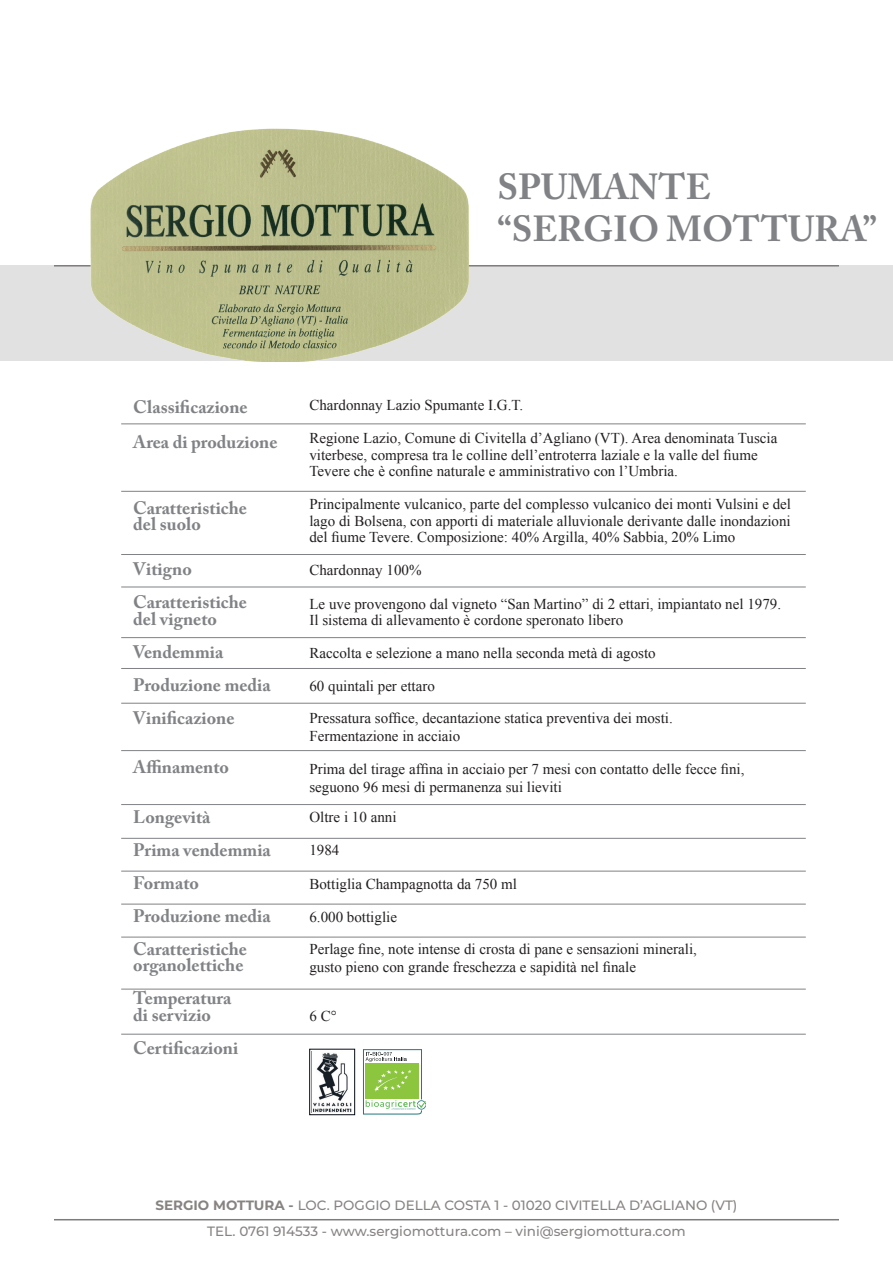
<style>
.page{position:relative;width:893px;height:1263px;background:#fff}
.page>*{position:absolute;margin:0;border:0;box-sizing:border-box;transform-origin:0 0}
.t1{font:700 36px/42px "Adobe Caslon Pro";color:#808285}
.t2{font:700 18px/33px "Adobe Caslon Pro";color:#808285}
.t3{font:15px/16.5px "Times New Roman";color:#231f20}
.t4{font:500 13.5px/25.5px "Montserrat";color:#878382;text-align:center}
.s1{font-weight:700}
</style>
<div class="page">
<div style="left:0;top:265px;width:893px;height:96px;background:#e2e1e1"></div>
<hr style="left:54px;top:1219px;width:785px;height:1px;background:#7d7b7b">
<hr style="left:54px;top:265px;width:785px;height:1px;background:#7d7b7b">
<hr style="left:121px;top:424px;width:685px;height:1px;background:#808285">
<hr style="left:121px;top:491px;width:685px;height:1px;background:#808285">
<hr style="left:121px;top:554px;width:685px;height:1px;background:#808285">
<hr style="left:121px;top:587px;width:685px;height:1px;background:#808285">
<hr style="left:121px;top:637px;width:685px;height:1px;background:#808285">
<hr style="left:121px;top:668px;width:685px;height:1px;background:#808285">
<hr style="left:121px;top:703px;width:685px;height:1px;background:#808285">
<hr style="left:121px;top:750px;width:685px;height:1px;background:#808285">
<hr style="left:121px;top:804px;width:685px;height:1px;background:#808285">
<hr style="left:121px;top:838px;width:685px;height:1px;background:#808285">
<hr style="left:121px;top:871px;width:685px;height:1px;background:#808285">
<hr style="left:121px;top:904px;width:685px;height:1px;background:#808285">
<hr style="left:121px;top:937px;width:685px;height:1px;background:#808285">
<hr style="left:121px;top:989px;width:685px;height:1px;background:#808285">
<hr style="left:121px;top:1034px;width:685px;height:1px;background:#808285">
<img style="left:85px;top:128px;width:388px;height:233px">
<svg style="left:363px;top:1049px;width:63px;height:65px"></svg>
<img style="left:313px;top:1052px;width:38px;height:60px">
<div style="left:309px;top:1049px;width:46px;height:66px;border:1px solid #070b14"></div>
<h1 class="t1" style="left:497px;top:165px;width:381px">SPUMANTE “SERGIO MOTTURA”</h1>
<p class="t2" style="left:133px;top:390px;width:146px;line-height:34.5px">Classificazione<br>Area di produzione</p>
<p class="t2" style="left:133px;top:499px;width:115px;line-height:16.5px">Caratteristiche del suolo</p>
<p class="t2" style="left:133px;top:553px;width:115px">Vitigno<br>Caratteristiche</p>
<p class="t2" style="left:133px;top:602px;width:139px">del vigneto<br>Vendemmia<br>Produzione media<br>Vinificazione</p>
<p class="t2" style="left:133px;top:751px;width:97px">Affinamento</p>
<p class="t2" style="left:133px;top:800px;width:139px">Longevità<br>Prima vendemmia<br>Formato<br>Produzione media<br>Caratteristiche</p>
<p class="t2" style="left:133px;top:949px;width:112px">organolettiche<br>Temperatura</p>
<p class="t2" style="left:133px;top:998px;width:107px">di servizio<br>Certificazioni</p>
<p class="t3" style="left:309px;top:397px;width:215px">Chardonnay Lazio Spumante I.G.T.</p>
<p class="t3" style="left:309px;top:430px;width:469px">Regione Lazio, Comune di Civitella d’Agliano (VT). Area denominata Tuscia viterbese, compresa tra le colline dell’entroterra laziale e la valle del fiume<br>Tevere che è confine naturale e amministrativo con l’Umbria.</p>
<p class="t3" style="left:309px;top:496px;width:483px;text-align:justify">Principalmente vulcanico, parte del complesso vulcanico dei monti Vulsini e del lago di Bolsena, con apporti di materiale alluvionale derivante dalle inondazioni del fiume Tevere. Composizione: 40% Argilla, 40% Sabbia, 20% Limo</p>
<p class="t3" style="left:309px;top:562px;width:114px">Chardonnay 100%</p>
<p class="t3" style="left:309px;top:595px;width:473px">Le uve provengono dal vigneto “San Martino” di 2 ettari, impiantato nel 1979.<br>Il sistema di allevamento è cordone speronato libero</p>
<p class="t3" style="left:309px;top:644px;width:348px">Raccolta e selezione a mano nella seconda metà di agosto</p>
<p class="t3" style="left:309px;top:670px;width:365px;line-height:31.5px">60 quintali per ettaro<br>Pressatura soffice, decantazione statica preventiva dei mosti.</p>
<p class="t3" style="left:309px;top:727px;width:152px">Fermentazione in acciaio</p>
<p class="t3" style="left:309px;top:759px;width:436px;line-height:18px">Prima del tirage affina in acciaio per 7 mesi con contatto delle fecce fini, seguono 96 mesi di permanenza sui lieviti</p>
<p class="t3" style="left:309px;top:808px;width:89px">Oltre i 10 anni</p>
<p class="t3" style="left:309px;top:841px;width:31px">1984</p>
<p class="t3" style="left:309px;top:875px;width:209px">Bottiglia Champagnotta da 750 ml</p>
<p class="t3" style="left:309px;top:901px;width:389px;line-height:31.5px">6.000 bottiglie<br>Perlage fine, note intense di crosta di pane e sensazioni minerali,</p>
<p class="t3" style="left:309px;top:958px;width:328px">gusto pieno con grande freschezza e sapidità nel finale</p>
<p class="t3" style="left:309px;top:1007px;width:29px">6 C°</p>
<p class="t4" style="left:155px;top:1192px;width:584px"><span class="s1">SERGIO MOTTURA -</span> LOC. POGGIO DELLA COSTA 1 - 01020 CIVITELLA D’AGLIANO (VT)<br>TEL. 0761 914533 - www.sergiomottura.com – vini@sergiomottura.com</p>
</div>
